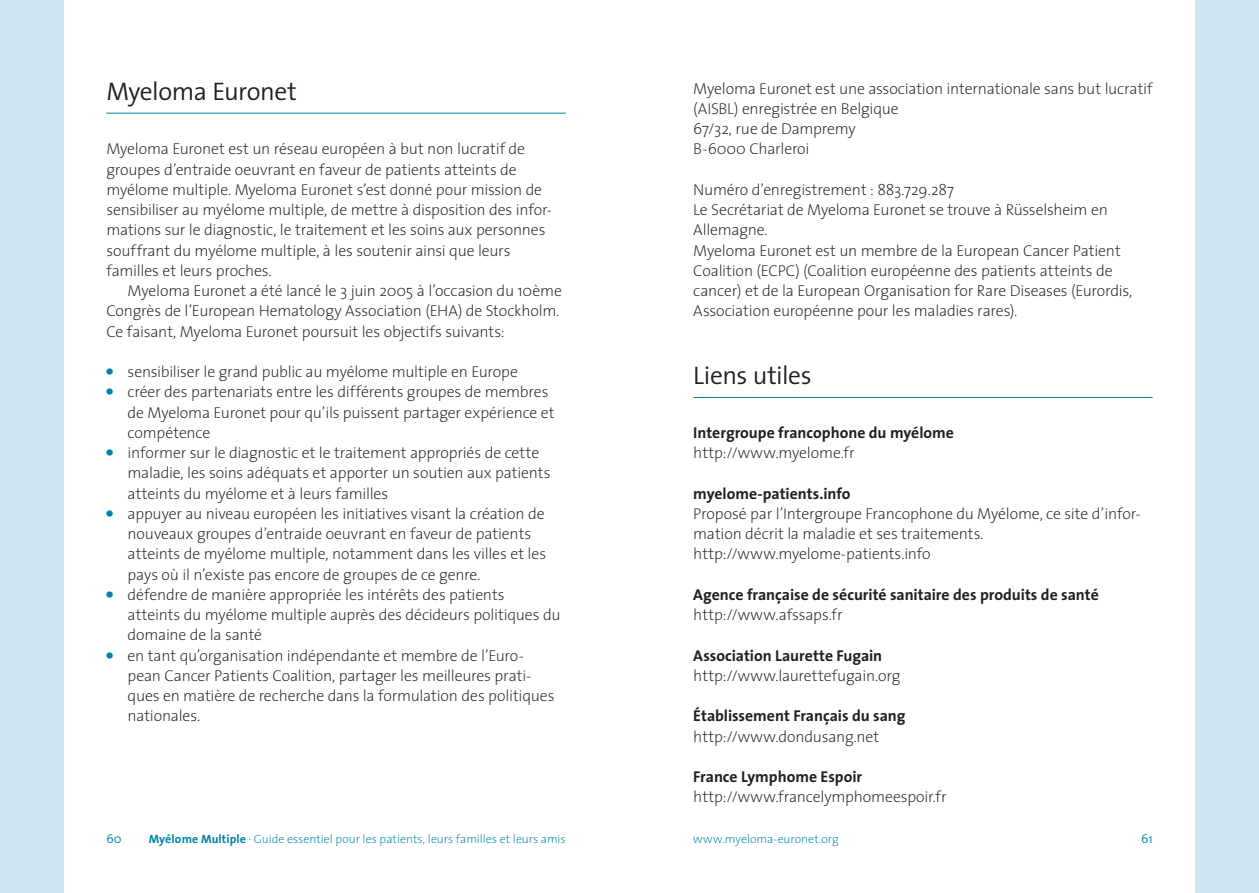
<style>
.page{position:relative;width:1259px;height:893px;background:#fff}
.page>*{position:absolute;margin:0;border:0;box-sizing:border-box;transform-origin:0 0}
.t1{font:300 25.5px "The Sans";letter-spacing:-.02em;color:#231f20}
.t2{font:200 15.75px/20.2px "The Sans";letter-spacing:-.01em;color:#231f20}
.t3{font:700 15.75px "The Sans";color:#231f20}
.t4{font:300 12.75px "The Sans";color:#0083a9}
.t5{font:200 12px "The Sans";color:#0083a9}
.s1{font-family:"Spe Pif";font-weight:400;color:#0083a9}
.s2{font-weight:700}
</style>
<div class="page">
<div style="left:0;top:0;width:64px;height:893px;background:#cce5ef"></div>
<div style="left:1195px;top:0;width:64px;height:893px;background:#cce5ef"></div>
<hr style="left:106px;top:113px;width:460px;height:1px;background:#0083a9">
<hr style="left:693px;top:397px;width:459px;height:1px;background:#0083a9">
<h1 class="t1" style="left:106px;top:75px;width:192px">Myeloma Euronet</h1>
<p class="t2" style="left:106px;top:139px;width:447px">Myeloma Euronet est un réseau européen à but non lucratif de groupes d’entraide oeuvrant en faveur de patients atteints de myélome multiple. Myeloma Euronet s’est donné pour mission de sensibiliser au myélome multiple, de mettre à disposition des infor&shy;mations sur le diagnostic, le traitement et les soins aux personnes souffrant du myélome multiple, à les soutenir ainsi que leurs familles et leurs proches.</p>
<p class="t2" style="left:106px;top:281px;width:457px;text-indent:21px">Myeloma Euronet a été lancé le 3 juin 2005 à l’occasion du 10ème<br>Congrès de l’European Hematology Association (EHA) de Stockholm.<br>Ce faisant, Myeloma Euronet poursuit les objectifs suivants:</p>
<p class="t2" style="left:106px;top:362px;width:413px"><span class="s1">„</span> sensibiliser le grand public au myélome multiple en Europe</p>
<p class="t2" style="left:106px;top:382px;width:444px"><span class="s1">„</span> créer des partenariats entre les différents groupes de membres</p>
<p class="t2" style="left:128px;top:402px;width:429px">de Myeloma Euronet pour qu’ils puissent partager expérience et</p>
<p class="t2" style="left:128px;top:423px;width:84px">compétence</p>
<p class="t2" style="left:106px;top:443px;width:434px"><span class="s1">„</span> informer sur le diagnostic et le traitement appropriés de cette</p>
<p class="t2" style="left:128px;top:463px;width:424px">maladie, les soins adéquats et apporter un soutien aux patients</p>
<p class="t2" style="left:128px;top:483px;width:262px">atteints du myélome et à leurs familles</p>
<p class="t2" style="left:106px;top:504px;width:440px"><span class="s1">„</span> appuyer au niveau européen les initiatives visant la création de</p>
<p class="t2" style="left:128px;top:524px;width:405px">nouveaux groupes d’entraide oeuvrant en faveur de patients</p>
<p class="t2" style="left:128px;top:544px;width:420px">atteints de myélome multiple, notamment dans les villes et les</p>
<p class="t2" style="left:128px;top:564px;width:354px">pays où il n’existe pas encore de groupes de ce genre.</p>
<p class="t2" style="left:106px;top:585px;width:400px"><span class="s1">„</span> défendre de manière appropriée les intérêts des patients</p>
<p class="t2" style="left:128px;top:605px;width:434px">atteints du myélome multiple auprès des décideurs politiques du</p>
<p class="t2" style="left:128px;top:625px;width:136px">domaine de la santé</p>
<p class="t2" style="left:106px;top:645px;width:419px"><span class="s1">„</span> en tant qu’organisation indépendante et membre de l’Euro-</p>
<p class="t2" style="left:128px;top:666px;width:405px">pean Cancer Patients Coalition, partager les meilleures prati-</p>
<p class="t2" style="left:128px;top:686px;width:428px">ques en matière de recherche dans la formulation des politiques</p>
<p class="t2" style="left:128px;top:706px;width:74px">nationales.</p>
<p class="t2" style="left:693px;top:78px;width:461px">Myeloma Euronet est une association internationale sans but lucratif (AISBL) enregistrée en Belgique<br>67/32, rue de Dampremy<br>B-6000 Charleroi</p>
<p class="t2" style="left:693px;top:179px;width:440px">Numéro d’enregistrement : 883.729.287<br>Le Secrétariat de Myeloma Euronet se trouve à Rüsselsheim en Allemagne.<br>Myeloma Euronet est un membre de la European Cancer Patient Coalition (ECPC) (Coalition européenne des patients atteints de cancer) et de la European Organisation for Rare Diseases (Eurordis, Association européenne pour les maladies rares).</p>
<h1 class="t1" style="left:693px;top:359px;width:120px">Liens utiles</h1>
<p class="t3" style="left:693px;top:422px;width:262px">Intergroupe francophone du myélome</p>
<p class="t2" style="left:693px;top:443px;width:163px">http://www.myelome.fr</p>
<p class="t3" style="left:693px;top:483px;width:159px">myelome-patients.info</p>
<p class="t2" style="left:693px;top:503px;width:449px">Proposé par l’Intergroupe Francophone du Myélome, ce site d’infor&shy;mation décrit la maladie et ses traitements. http://www.myelome-patients.info</p>
<p class="t3" style="left:693px;top:584px;width:407px">Agence française de sécurité sanitaire des produits de santé</p>
<p class="t2" style="left:693px;top:605px;width:151px">http://www.afssaps.fr</p>
<p class="t3" style="left:693px;top:645px;width:190px">Association Laurette Fugain</p>
<p class="t2" style="left:693px;top:665px;width:209px">http://www.laurettefugain.org</p>
<p class="t3" style="left:693px;top:706px;width:214px">Établissement Français du sang</p>
<p class="t2" style="left:693px;top:726px;width:188px">http://www.dondusang.net</p>
<p class="t3" style="left:693px;top:767px;width:170px">France Lymphome Espoir</p>
<p class="t2" style="left:693px;top:787px;width:255px">http://www.francelymphomeespoir.fr</p>
<p class="t4" style="left:106px;top:830px;width:17px">60</p>
<p class="t5" style="left:149px;top:831px;width:418px"><span class="s2">Myélome Multiple</span> · Guide essentiel pour les patients, leurs familles et leurs amis</p>
<p class="t5" style="left:693px;top:831px;width:147px">www.myeloma-euronet.org</p>
<p class="t4" style="left:1141px;top:830px;width:13px">61</p>
</div>
